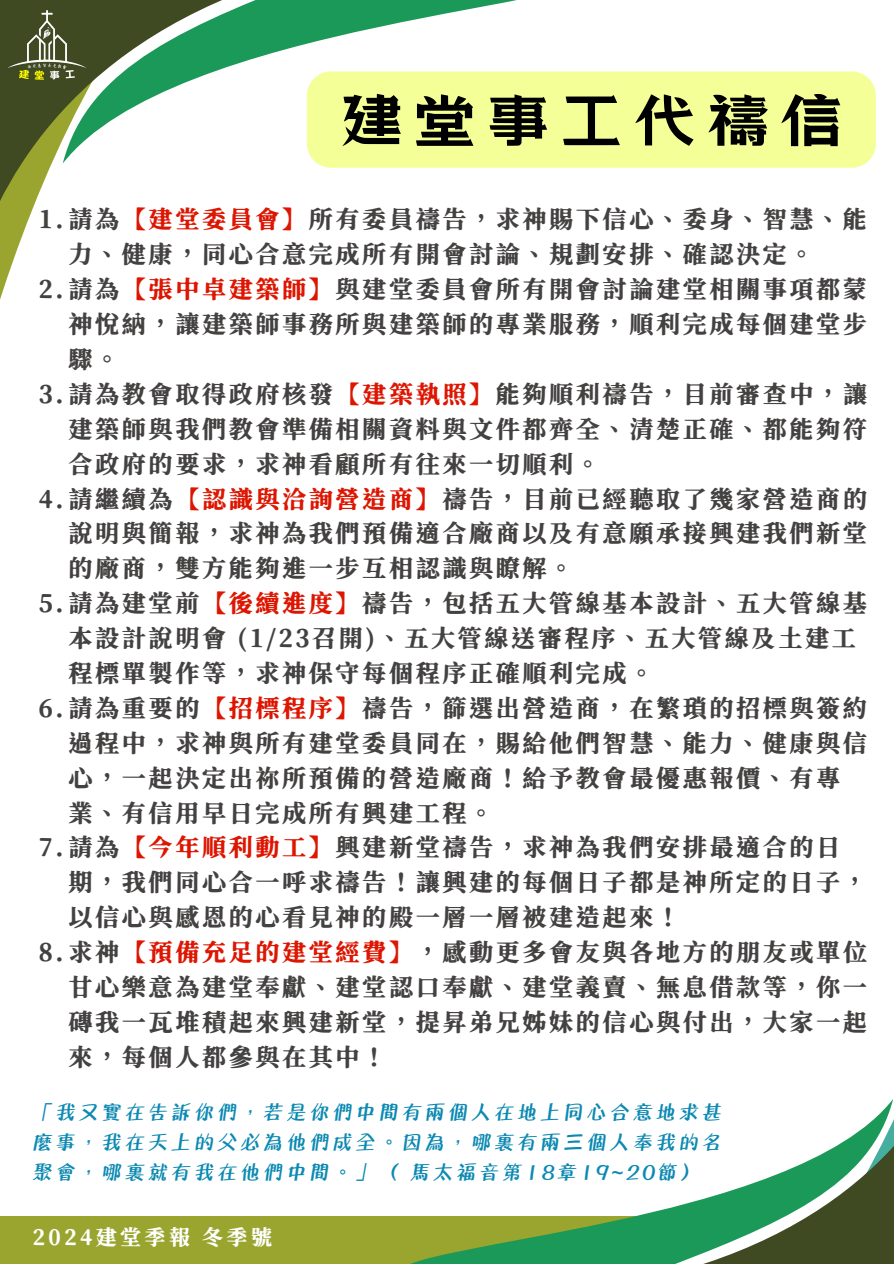
<style>
.page{position:relative;width:894px;height:1264px;background:#fff}
.page>*{position:absolute;margin:0;border:0;box-sizing:border-box;transform-origin:0 0}
.t1{font:69px "Canva Bumper Crop TC";letter-spacing:.165em;color:#000}
.t2{font:900 24px/34.8px "Swei B2 Sugar CJ Ktc";letter-spacing:.11em;color:#444141}
.t3{font:900 21px "Swei B2 Sugar CJ Ktc";letter-spacing:.165em;color:#fff}
.t4{font:700 20.7px/30.3px "M Marker HK";letter-spacing:.11em;color:#0c89b2;text-align:justify}
.s1{color:#dd1602}
</style>
<div class="page">
<svg style="left:0;top:261px;width:13px;height:39px"></svg>
<svg style="left:0;top:0;width:63px;height:261px"></svg>
<svg style="left:63px;top:0;width:454px;height:163px"></svg>
<div style="left:0;top:1215px;width:666px;height:48px;background:#99a52f"></div>
<svg style="left:397px;top:1100px;width:495px;height:163px"></svg>
<div style="left:307px;top:71px;width:568px;height:97px;background:#f4ff98;border-radius:24px"></div>
<img style="left:3px;top:8px;width:89px;height:76px">
<p class="t1" style="left:340px;top:84px;width:504px">建堂事工代禱信</p>
<p class="t2" style="left:68px;top:202px;width:799px;text-indent:-30px">1.請為<span class="s1">【建堂委員會】</span>所有委員禱告，求神賜下信心、委身、智慧、能力、健康，同心合意完成所有開會討論、規劃安排、確認決定。</p>
<p class="t2" style="left:68px;top:272px;width:799px;text-align:justify;text-indent:-30px">2.請為<span class="s1">【張中卓建築師】</span>與建堂委員會所有開會討論建堂相關事項都蒙神悅納，讓建築師事務所與建築師的專業服務，順利完成每個建堂步驟。</p>
<p class="t2" style="left:68px;top:376px;width:799px;text-align:justify;text-indent:-30px">3.請為教會取得政府核發<span class="s1">【建築執照】</span>能夠順利禱告，目前審查中，讓建築師與我們教會準備相關資料與文件都齊全、清楚正確、都能夠符合政府的要求，求神看顧所有往來一切順利。</p>
<p class="t2" style="left:68px;top:481px;width:799px;text-align:justify;text-indent:-30px">4.請繼續為<span class="s1">【認識與洽詢營造商】</span>禱告，目前已經聽取了幾家營造商的說明與簡報，求神為我們預備適合廠商以及有意願承接興建我們新堂的廠商，雙方能夠進一步互相認識與瞭解。</p>
<p class="t2" style="left:68px;top:585px;width:799px;text-indent:-30px">5.請為建堂前<span class="s1">【後續進度】</span>禱告，包括五大管線基本設計、五大管線基本設計說明會 (1/23召開)、五大管線送審程序、五大管線及土建工程標單製作等，求神保守每個程序正確順利完成。</p>
<p class="t2" style="left:68px;top:690px;width:799px;text-indent:-30px">6.請為重要的<span class="s1">【招標程序】</span>禱告，篩選出營造商，在繁瑣的招標與簽約過程中，求神與所有建堂委員同在，賜給他們智慧、能力、健康與信心，一起決定出祢所預備的營造廠商！給予教會最優惠報價、有專業、有信用早日完成所有興建工程。</p>
<p class="t2" style="left:68px;top:830px;width:799px;text-indent:-30px">7.請為<span class="s1">【今年順利動工】</span>興建新堂禱告，求神為我們安排最適合的日期，我們同心合一呼求禱告！讓興建的每個日子都是神所定的日子，以信心與感恩的心看見神的殿一層一層被建造起來！</p>
<p class="t2" style="left:68px;top:934px;width:799px;text-align:justify;text-indent:-30px">8.求神<span class="s1">【預備充足的建堂經費】</span>，感動更多會友與各地方的朋友或單位甘心樂意為建堂奉獻、建堂認口奉獻、建堂義賣、無息借款等，你一磚我一瓦堆積起來興建新堂，提昇弟兄姊妹的信心與付出，大家一起來，每個人都參與在其中！</p>
<p class="t4" style="left:32px;top:1096px;width:691px">「我又實在告訴你們，若是你們中間有兩個人在地上同心合意地求甚麼事，我在天上的父必為他們成全。因為，哪裏有兩三個人奉我的名聚會，哪裏就有我在他們中間。」（馬太福音第18章19~20節）</p>
<p class="t3" style="left:33px;top:1226px;width:240px">2024建堂季報冬季號</p>
</div>
